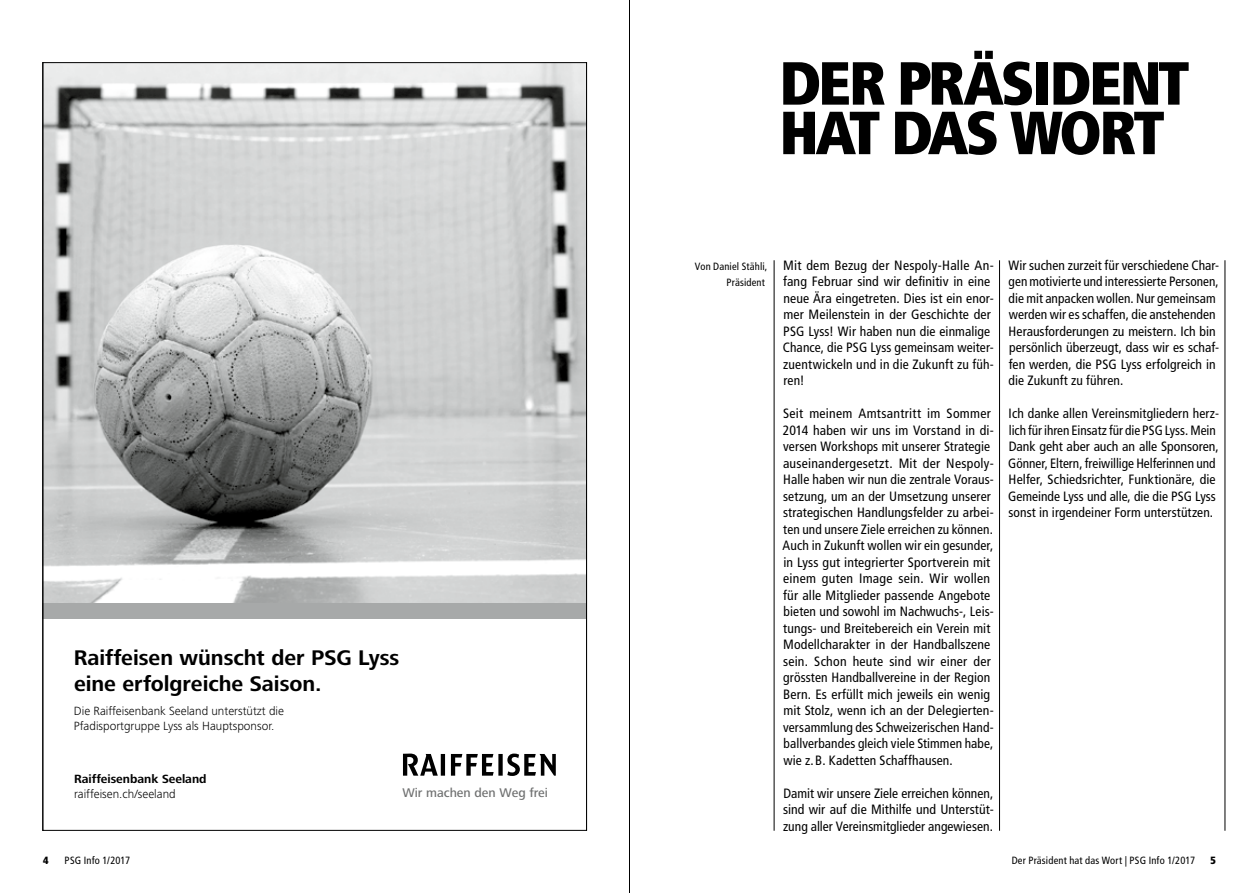
<style>
.page{position:relative;width:1259px;height:893px;background:#fff}
.page>*{position:absolute;margin:0;border:0;box-sizing:border-box;transform-origin:0 0}
.t1{font:900 condensed 60.75px/49.5px "Frutiger LT Std";letter-spacing:-.05em;color:#000}
.t2{font:700 21.9px/26.4px "Frutiger Next LT";letter-spacing:-.005em;color:#000}
.t3{font:condensed 13.5px/16.5px "Frutiger LT Std";letter-spacing:.005em;color:#000}
.t4{font:500 13.05px "Frutiger Next LT";color:#6f7070}
.t5{font:300 12.3px/15.1px "Frutiger Next LT";color:#000}
.t6{font:700 12.3px "Frutiger Next LT";color:#000}
.t7{font:condensed 10.5px/16.5px "Frutiger LT Std";letter-spacing:.015em;color:#000;text-align:right}
.t8{font:900 condensed 10.5px "Frutiger LT Std";color:#000}
</style>
<div class="page">
<hr style="left:773px;top:260px;width:1px;height:571px;background:#000">
<hr style="left:999px;top:260px;width:1px;height:571px;background:#000">
<hr style="left:1224px;top:260px;width:1px;height:571px;background:#000">
<svg style="left:45px;top:64px;width:540px;height:712px"></svg>
<hr style="left:629px;top:0;width:1px;height:893px;background:#000">
<h2 class="t2" style="left:74px;top:644px;width:327px">Raiffeisen wünscht der PSG Lyss eine erfolgreiche Saison.</h2>
<p class="t5" style="left:74px;top:704px;width:212px">Die Raiffeisenbank Seeland unterstützt die<br>Pfadisportgruppe Lyss als Hauptsponsor.</p>
<p class="t6" style="left:74px;top:772px;width:134px">Raiffeisenbank Seeland</p>
<p class="t5" style="left:74px;top:786px;width:103px">raiffeisen.ch/seeland</p>
<p class="t4" style="left:402px;top:786px;width:147px">Wir machen den Weg frei</p>
<h1 class="t1" style="left:779px;top:58px;width:411px">DER PRÄSIDENT<br>HAT DAS WORT</h1>
<p class="t7" style="left:695px;top:258px;width:74px">Von Daniel Stähli,<br>Präsident</p>
<p class="t3" style="left:783px;top:257px;width:212px">Mit dem Bezug der Nespoly-Halle An&shy;fang Februar sind wir definitiv in eine neue Ära eingetreten. Dies ist ein enor&shy;mer Meilenstein in der Geschichte der PSG Lyss! Wir haben nun die einmalige Chance, die PSG Lyss gemeinsam weiter&shy;zuentwickeln und in die Zukunft zu füh&shy;ren!</p>
<p class="t3" style="left:782px;top:405px;width:213px">Seit meinem Amtsantritt im Sommer 2014 haben wir uns im Vorstand in di&shy;versen Workshops mit unserer Strategie auseinandergesetzt. Mit der Nespoly-Halle haben wir nun die zentrale Voraus&shy;setzung, um an der Umsetzung unserer strategischen Handlungsfelder zu arbei&shy;ten und unsere Ziele erreichen zu können.<br>Auch in Zukunft wollen wir ein gesunder, in Lyss gut integrierter Sportverein mit einem guten Image sein. Wir wollen für alle Mitglieder passende Angebote bieten und sowohl im Nachwuchs-, Leis&shy;tungs- und Breitebereich ein Verein mit Modellcharakter in der Handballszene sein. Schon heute sind wir einer der grössten Handballvereine in der Region Bern. Es erfüllt mich jeweils ein wenig mit Stolz, wenn ich an der Delegierten&shy;versammlung des Schweizerischen Hand&shy;ballverbandes gleich viele Stimmen habe, wie z.B. Kadetten Schaffhausen.</p>
<p class="t3" style="left:783px;top:785px;width:212px;text-align:justify">Damit wir unsere Ziele erreichen können, sind wir auf die Mithilfe und Unterstüt&shy;zung aller Vereinsmitglieder angewiesen.</p>
<p class="t3" style="left:1008px;top:257px;width:212px">Wir suchen zurzeit für verschiedene Char&shy;gen motivierte und interessierte Personen, die mit anpacken wollen. Nur gemeinsam werden wir es schaffen, die anstehenden Herausforderungen zu meistern. Ich bin persönlich überzeugt, dass wir es schaf&shy;fen werden, die PSG Lyss erfolgreich in die Zukunft zu führen.</p>
<p class="t3" style="left:1008px;top:405px;width:212px">Ich danke allen Vereinsmitgliedern herz&shy;lich für ihren Einsatz für die PSG Lyss. Mein Dank geht aber auch an alle Sponsoren, Gönner, Eltern, freiwillige Helferinnen und Helfer, Schiedsrichter, Funktionäre, die Gemeinde Lyss und alle, die die PSG Lyss sonst in irgendeiner Form unterstützen.</p>
<p class="t8" style="left:43px;top:854px;width:7px">4</p>
<p class="t7" style="left:65px;top:852px;width:67px">PSG Info 1/2017</p>
<p class="t8" style="left:1210px;top:854px;width:7px">5</p>
<p class="t7" style="left:1011px;top:852px;width:185px">Der Präsident hat das Wort | PSG Info 1/2017</p>
</div>
